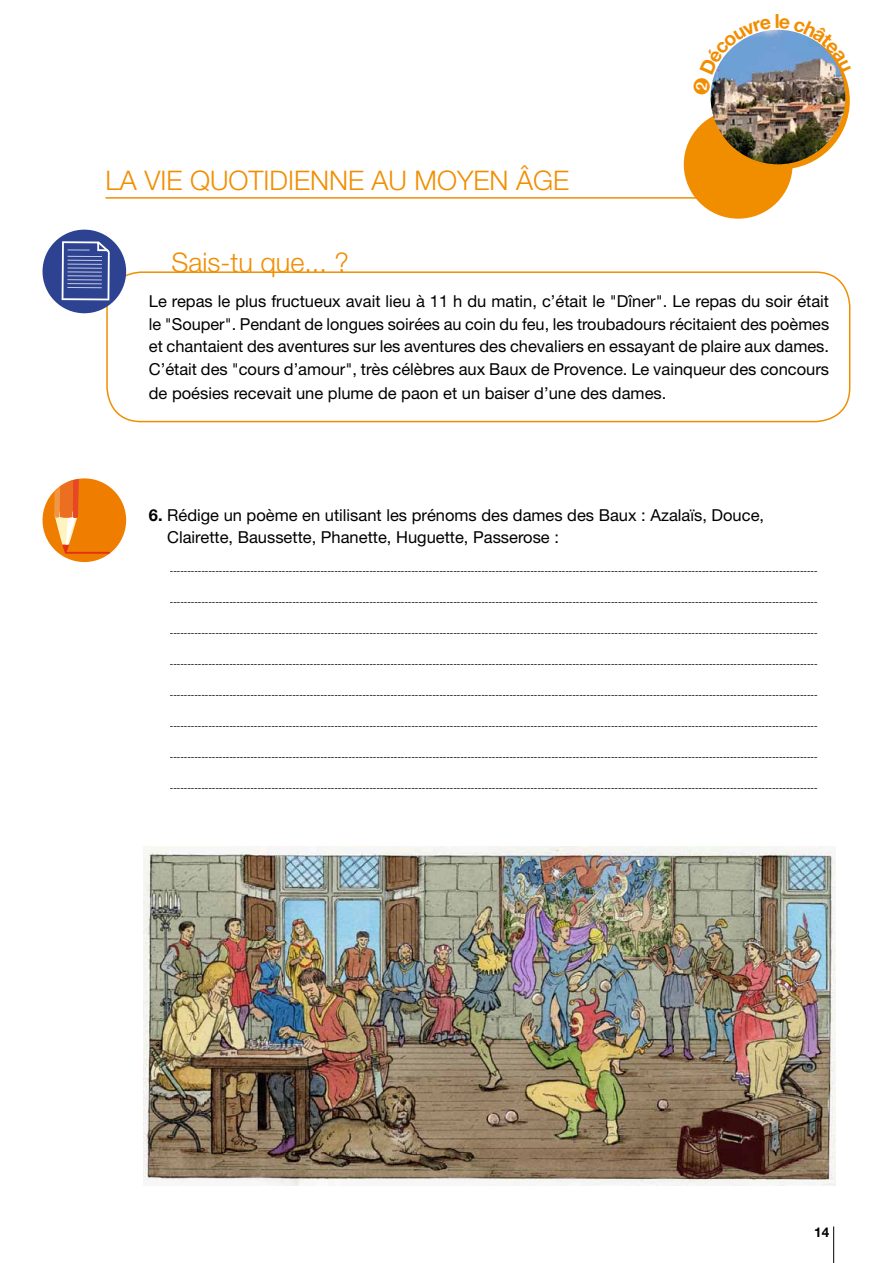
<style>
.page{position:relative;width:893px;height:1263px;background:#fff}
.page>*{position:absolute;margin:0;border:0;box-sizing:border-box;transform-origin:0 0}
.t1{font:300 27px "Helvetica Neue";letter-spacing:.11em;color:#f18e00}
.t2{font:300 27px "Helvetica Neue";color:#f18e00}
.t3{font:16.5px/22.5px "Helvetica Neue";color:#000}
.t4{font:700 13.5px "Helvetica Neue";color:#000}
.t5{font:9px "Helvetica Neue";color:#000}
.s1{font-weight:700}
</style>
<div class="page">
<hr style="left:833px;top:1226px;width:1px;height:37px;background:#000">
<img style="left:143px;top:846px;width:693px;height:339px">
<div style="left:43px;top:478px;width:83px;height:84px;background:#ee7d00;border-radius:50%"></div>
<svg style="left:54px;top:479px;width:25px;height:74px"></svg>
<hr style="left:65px;top:552px;width:45px;height:2px;background:#e42e18">
<div style="left:684px;top:110px;width:109px;height:109px;background:#f18e00;border-radius:50%"></div>
<svg style="left:712px;top:32px;width:138px;height:137px"></svg>
<div style="left:106px;top:271px;width:744px;height:151px;border:2px solid #f18e00;border-radius:34px"></div>
<div style="left:43px;top:230px;width:83px;height:83px;background:#2d4392;border-radius:50%"></div>
<svg style="left:62px;top:241px;width:48px;height:59px"></svg>
<hr style="left:105px;top:197px;width:596px;height:2px;background:#f18e00">
<img style="left:711px;top:30px;width:134px;height:134px;border-radius:67px">
<img style="left:710px;top:29px;width:140px;height:67px">
<h1 class="t1" style="left:105px;top:164px;width:465px">LA VIE QUOTIDIENNE AU MOYEN ÂGE</h1>
<h1 class="t2" style="left:171px;top:245px;width:179px">SAIS-TU QUE... ?</h1>
<p class="t3" style="left:149px;top:290px;width:682px;text-align:justify">Le repas le plus fructueux avait lieu à 11 h du matin, c’était le "Dîner". Le repas du soir était le "Souper". Pendant de longues soirées au coin du feu, les troubadours récitaient des poèmes et chantaient des aventures sur les aventures des chevaliers en essayant de plaire aux dames.<br>C’était des "cours d’amour", très célèbres aux Baux de Provence. Le vainqueur des concours</p>
<h2 class="t3" style="left:149px;top:381px;width:519px">de poésies recevait une plume de paon et un baiser d’une des dames.</h2>
<h2 class="t3" style="left:167px;top:503px;width:598px;text-indent:-18px"><span class="s1">6.</span> Rédige un poème en utilisant les prénoms des dames des Baux : Azalaïs, Douce,<br>Clairette, Baussette, Phanette, H uguette, Passerose :</h2>
<p class="t5" style="left:170px;top:565px;width:649px">-----------------------------------------------------------------------------------------------------------------------------------------------------------------------------------------</p>
<p class="t5" style="left:170px;top:596px;width:649px">-----------------------------------------------------------------------------------------------------------------------------------------------------------------------------------------</p>
<p class="t5" style="left:170px;top:627px;width:649px">-----------------------------------------------------------------------------------------------------------------------------------------------------------------------------------------</p>
<p class="t5" style="left:170px;top:658px;width:649px">-----------------------------------------------------------------------------------------------------------------------------------------------------------------------------------------</p>
<p class="t5" style="left:170px;top:689px;width:649px">-----------------------------------------------------------------------------------------------------------------------------------------------------------------------------------------</p>
<p class="t5" style="left:170px;top:720px;width:649px">-----------------------------------------------------------------------------------------------------------------------------------------------------------------------------------------</p>
<p class="t5" style="left:170px;top:751px;width:649px">-----------------------------------------------------------------------------------------------------------------------------------------------------------------------------------------</p>
<p class="t5" style="left:170px;top:782px;width:649px">-----------------------------------------------------------------------------------------------------------------------------------------------------------------------------------------</p>
<h3 class="t4" style="left:814px;top:1224px;width:17px">14</h3>
</div>
